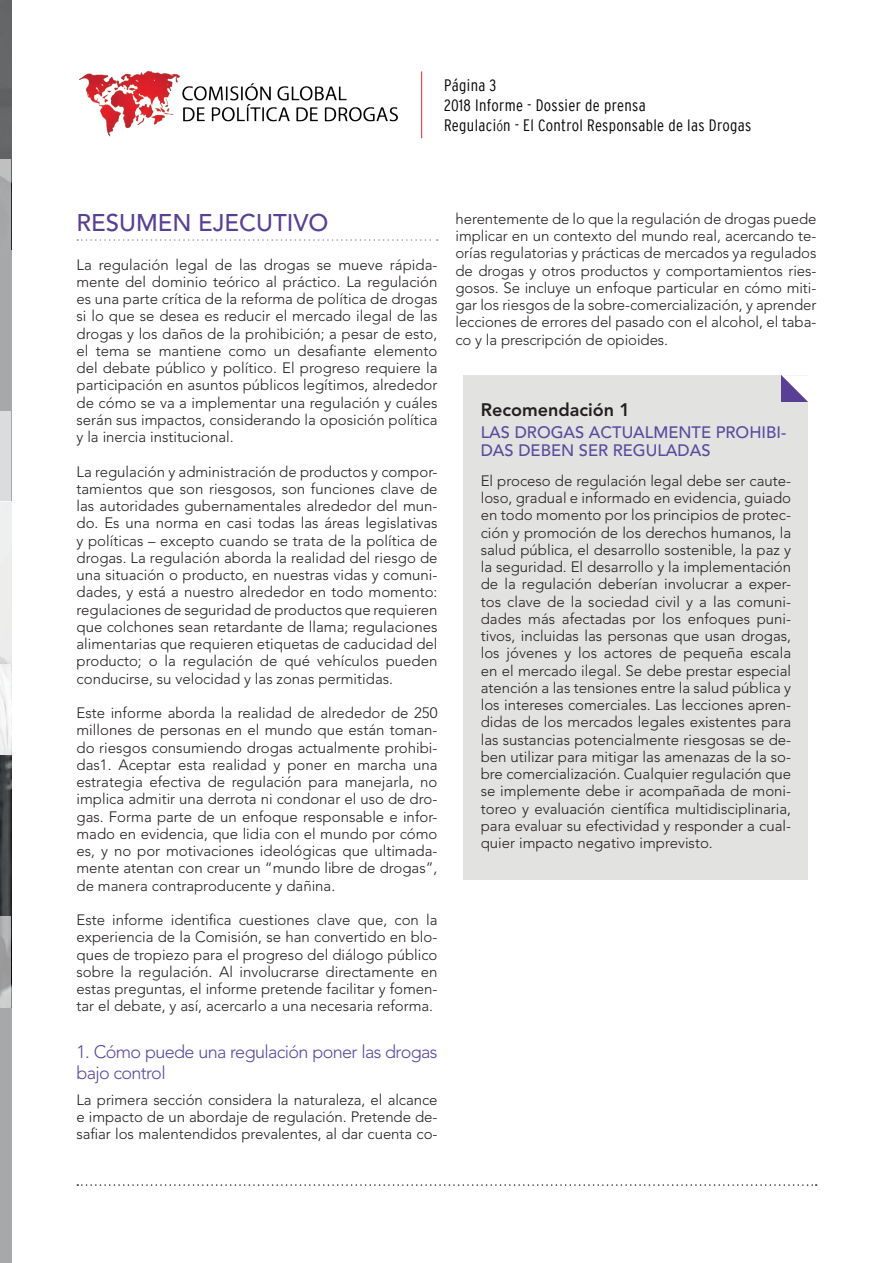
<style>
.page{position:relative;width:893px;height:1263px;background:#fff}
.page>*{position:absolute;margin:0;border:0;box-sizing:border-box;transform-origin:0 0}
.t1{font:500 24px "Avenir LT Pro";color:#594094}
.t2{font:300 18px/21px "Avenir LT Pro";letter-spacing:-.035em;color:#584a9e}
.t3{font:800 18px "Avenir LT Pro";color:#231f20}
.t4{font:300 condensed 16.5px/19.8px "Interstate";letter-spacing:.02em;color:#040503}
.t5{font:500 16.5px/18px "Avenir LT Pro";color:#584a9e}
.t6{font:300 15px/17.2px "Avenir LT Pro";color:#231f20;text-align:justify}
.s1{font-size:15px;color:#231f20}
</style>
<div class="page">
<svg style="left:77px;top:239px;width:361px;height:2px"></svg>
<svg style="left:77px;top:1184px;width:740px;height:2px"></svg>
<div style="left:464px;top:375px;width:344px;height:505px;background:#e2e2e1"></div>
<svg style="left:781px;top:375px;width:27px;height:27px"></svg>
<hr style="left:421px;top:71px;width:1px;height:67px;background:#ee1f23">
<img style="left:80px;top:71px;width:318px;height:66px">
<svg style="left:0;top:0;width:11px;height:1263px;fill:#a6a8aa"></svg>
<img style="left:0;top:502px;width:11px;height:414px">
<svg style="left:0;top:159px;width:11px;height:68px"></svg>
<div style="left:0;top:411px;width:11px;height:91px;background:#dbdcdd"></div>
<svg style="left:0;top:664px;width:11px;height:91px"></svg>
<svg style="left:0;top:916px;width:11px;height:91px"></svg>
<p class="t4" style="left:444px;top:75px;width:309px">Página 3<br>2018 Informe - Dossier de prensa<br>Regulaci<span class="s1">ó</span>n - El Control Responsable de las Drogas</p>
<h1 class="t1" style="left:77px;top:208px;width:253px">RESUMEN EJECUTIVO</h1>
<p class="t6" style="left:77px;top:256px;width:362px">La regulación legal de las drogas se mueve rápida&shy;mente del dominio teórico al práctico. La regulación es una parte crítica de la reforma de política de drogas si lo que se desea es reducir el mercado ilegal de las drogas y los daños de la prohibición; a pesar de esto, el tema se mantiene como un desafiante elemento del debate público y político. El progreso requiere la participación en asuntos públicos legítimos, alrededor de cómo se va a implementar una regulación y cuáles serán sus impactos, considerando la oposición política y la inercia institucional.</p>
<p class="t6" style="left:77px;top:463px;width:362px">La regulación y administración de productos y compor&shy;tamientos que son riesgosos, son funciones clave de las autoridades gubernamentales alrededor del mun&shy;do. Es una norma en casi todas las áreas legislativas y políticas – excepto cuando se trata de la política de drogas. La regulación aborda la realidad del riesgo de una situación o producto, en nuestras vidas y comuni&shy;dades, y está a nuestro alrededor en todo momento: regulaciones de seguridad de productos que requieren que colchones sean retardante de llama; regulaciones alimentarias que requieren etiquetas de caducidad del producto; o la regulación de qué vehículos pueden conducirse, su velocidad y las zonas permitidas.</p>
<p class="t6" style="left:77px;top:704px;width:362px">Este informe aborda la realidad de alrededor de 250 millones de personas en el mundo que están toman&shy;do riesgos consumiendo drogas actualmente prohibi&shy;das1. Aceptar esta realidad y poner en marcha una estrategia efectiva de regulación para manejarla, no implica admitir una derrota ni condonar el uso de dro&shy;gas. Forma parte de un enfoque responsable e infor&shy;mado en evidencia, que lidia con el mundo por cómo es, y no por motivaciones ideológicas que ultimada&shy;mente atentan con crear un “mundo libre de drogas”, de manera contraproducente y dañina.</p>
<p class="t6" style="left:77px;top:911px;width:362px">Este informe identifica cuestiones clave que, con la experiencia de la Comisión, se han convertido en blo&shy;ques de tropiezo para el progreso del diálogo público sobre la regulación. Al involucrarse directamente en estas preguntas, el informe pretende facilitar y fomen&shy;tar el debate, y así, acercarlo a una necesaria reforma.</p>
<p class="t2" style="left:77px;top:1041px;width:362px">1. Cómo puede una regulación poner las drogas bajo control</p>
<p class="t6" style="left:77px;top:1091px;width:362px">La primera sección considera la naturaleza, el alcance e impacto de un abordaje de regulación. Pretende de&shy;safiar los malentendidos prevalentes, al dar cuenta co-</p>
<p class="t6" style="left:455px;top:210px;width:362px">herentemente de lo que la regulación de drogas puede implicar en un contexto del mundo real, acercando te&shy;orías regulatorias y prácticas de mercados ya regulados de drogas y otros productos y comportamientos ries&shy;gosos. Se incluye un enfoque particular en cómo miti&shy;gar los riesgos de la sobre-comercialización, y aprender lecciones de errores del pasado con el alcohol, el taba&shy;co y la prescripción de opioides.</p>
<p class="t3" style="left:481px;top:399px;width:151px">Recomendación 1</p>
<p class="t5" style="left:481px;top:423px;width:307px">LAS DROGAS ACTUALMENTE PROHIBI-<br>DAS DEBEN SER REGULADAS</p>
<p class="t6" style="left:481px;top:472px;width:312px">El proceso de regulación legal debe ser caute&shy;loso, gradual e informado en evidencia, guiado en todo momento por los principios de protec&shy;ción y promoción de los derechos humanos, la salud pública, el desarrollo sostenible, la paz y la seguridad. El desarrollo y la implementación de la regulación deberían involucrar a exper&shy;tos clave de la sociedad civil y a las comuni&shy;dades más afectadas por los enfoques puni&shy;tivos, incluidas las personas que usan drogas, los jóvenes y los actores de pequeña escala en el mercado ilegal. Se debe prestar especial atención a las tensiones entre la salud pública y los intereses comerciales. Las lecciones apren&shy;didas de los mercados legales existentes para las sustancias potencialmente riesgosas se de&shy;ben utilizar para mitigar las amenazas de la so&shy;bre comercialización. Cualquier regulación que se implemente debe ir acompañada de moni&shy;toreo y evaluación científica multidisciplinaria, para evaluar su efectividad y responder a cual&shy;quier impacto negativo imprevisto.</p>
</div>
